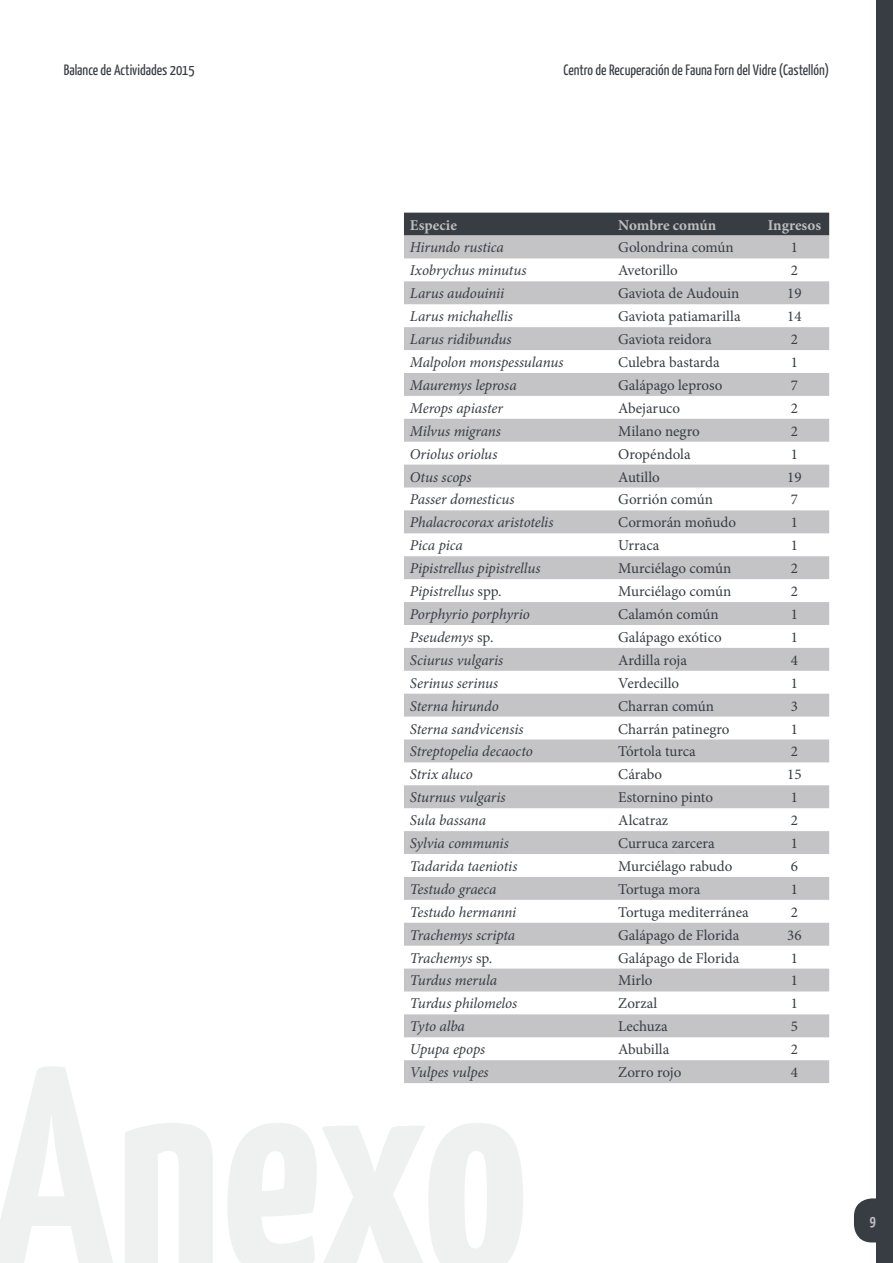
<style>
.page{position:relative;width:893px;height:1263px;background:#fff}
.page>*{position:absolute;margin:0;border:0;box-sizing:border-box;transform-origin:0 0}
.t1{font:italic 15px "Minion Pro";letter-spacing:-.005em;color:#383d44}
.t2{font:15px "Minion Pro";color:#383d44}
.t3{font:15px "Yanone Kaffeesatz";color:#383d44}
.t4{font:700 15px "Minion Pro";color:#bfbebe}
.t5{font:700 15px "Yanone Kaffeesatz";color:#bfbebe}
.s1{font-style:normal}
</style>
<div class="page">
<svg style="left:854px;top:1198px;width:22px;height:44px"></svg>
<div style="left:876px;top:0;width:17px;height:1263px;background:#383d44"></div>
<div style="left:404px;top:213px;width:425px;height:23px;background:#383d44"></div>
<svg style="left:404px;top:236px;width:425px;height:847px"></svg>
<svg style="left:0;top:1066px;width:523px;height:197px"></svg>
<p class="t3" style="left:64px;top:60px;width:133px">Balance de Actividades 2015</p>
<p class="t3" style="left:563px;top:60px;width:267px">Centro de Recuperación de Fauna Forn del Vidre (Castellón)</p>
<p class="t4" style="left:410px;top:214px;width:49px">Especie</p>
<p class="t4" style="left:618px;top:214px;width:100px">Nombre común</p>
<p class="t4" style="left:768px;top:214px;width:55px">Ingresos</p>
<p class="t1" style="left:410px;top:237px;width:95px">Hirundo rustica</p>
<p class="t2" style="left:618px;top:238px;width:117px">Golondrina común</p>
<p class="t2" style="left:791px;top:238px;width:9px">1</p>
<p class="t1" style="left:410px;top:260px;width:118px">Ixobrychus minutus</p>
<p class="t2" style="left:618px;top:260px;width:61px">Avetorillo</p>
<p class="t2" style="left:791px;top:260px;width:9px">2</p>
<p class="t1" style="left:410px;top:283px;width:96px">Larus audouinii</p>
<p class="t2" style="left:618px;top:283px;width:123px">Gaviota de Audouin</p>
<p class="t2" style="left:787px;top:283px;width:16px">19</p>
<p class="t1" style="left:410px;top:306px;width:104px">Larus michahellis</p>
<p class="t2" style="left:618px;top:306px;width:124px">Gaviota patiamarilla</p>
<p class="t2" style="left:787px;top:306px;width:16px">14</p>
<p class="t1" style="left:410px;top:329px;width:103px">Larus ridibundus</p>
<p class="t2" style="left:618px;top:329px;width:95px">Gaviota reidora</p>
<p class="t2" style="left:791px;top:329px;width:9px">2</p>
<p class="t1" style="left:410px;top:352px;width:155px">Malpolon monspessulanus</p>
<p class="t2" style="left:618px;top:352px;width:103px">Culebra bastarda</p>
<p class="t2" style="left:791px;top:352px;width:9px">1</p>
<p class="t1" style="left:410px;top:375px;width:108px">Mauremys leprosa</p>
<p class="t2" style="left:618px;top:375px;width:106px">Galápago leproso</p>
<p class="t2" style="left:791px;top:375px;width:9px">7</p>
<p class="t1" style="left:410px;top:398px;width:95px">Merops apiaster</p>
<p class="t2" style="left:618px;top:398px;width:64px">Abejaruco</p>
<p class="t2" style="left:791px;top:398px;width:9px">2</p>
<p class="t1" style="left:410px;top:421px;width:92px">Milvus migrans</p>
<p class="t2" style="left:618px;top:421px;width:83px">Milano negro</p>
<p class="t2" style="left:791px;top:421px;width:9px">2</p>
<p class="t1" style="left:410px;top:444px;width:89px">Oriolus oriolus</p>
<p class="t2" style="left:618px;top:444px;width:74px">Oropéndola</p>
<p class="t2" style="left:791px;top:444px;width:9px">1</p>
<p class="t1" style="left:410px;top:466px;width:63px">Otus scops</p>
<p class="t2" style="left:618px;top:467px;width:43px">Autillo</p>
<p class="t2" style="left:787px;top:467px;width:16px">19</p>
<p class="t1" style="left:410px;top:489px;width:106px">Passer domesticus</p>
<p class="t2" style="left:618px;top:490px;width:96px">Gorrión común</p>
<p class="t2" style="left:791px;top:490px;width:9px">7</p>
<p class="t1" style="left:410px;top:512px;width:145px">Phalacrocorax aristotelis</p>
<p class="t2" style="left:618px;top:512px;width:119px">Cormorán moñudo</p>
<p class="t2" style="left:791px;top:512px;width:9px">1</p>
<p class="t1" style="left:410px;top:535px;width:54px">Pica pica</p>
<p class="t2" style="left:618px;top:535px;width:43px">Urraca</p>
<p class="t2" style="left:791px;top:535px;width:9px">1</p>
<p class="t1" style="left:410px;top:558px;width:132px">Pipistrellus pipistrellus</p>
<p class="t2" style="left:618px;top:558px;width:115px">Murciélago común</p>
<p class="t2" style="left:791px;top:558px;width:9px">2</p>
<p class="t1" style="left:410px;top:581px;width:93px">Pipistrellus <span class="s1">spp.</span></p>
<p class="t2" style="left:618px;top:581px;width:115px">Murciélago común</p>
<p class="t2" style="left:791px;top:581px;width:9px">2</p>
<p class="t1" style="left:410px;top:604px;width:121px">Porphyrio porphyrio</p>
<p class="t2" style="left:618px;top:604px;width:102px">Calamón común</p>
<p class="t2" style="left:791px;top:604px;width:9px">1</p>
<p class="t1" style="left:410px;top:627px;width:85px">Pseudemys <span class="s1">sp.</span></p>
<p class="t2" style="left:618px;top:627px;width:105px">Galápago exótico</p>
<p class="t2" style="left:791px;top:627px;width:9px">1</p>
<p class="t1" style="left:410px;top:650px;width:95px">Sciurus vulgaris</p>
<p class="t2" style="left:618px;top:650px;width:70px">Ardilla roja</p>
<p class="t2" style="left:791px;top:650px;width:9px">4</p>
<p class="t1" style="left:410px;top:673px;width:90px">Serinus serinus</p>
<p class="t2" style="left:618px;top:673px;width:62px">Verdecillo</p>
<p class="t2" style="left:791px;top:673px;width:9px">1</p>
<p class="t1" style="left:410px;top:695px;width:90px">Sterna hirundo</p>
<p class="t2" style="left:618px;top:696px;width:97px">Charran común</p>
<p class="t2" style="left:791px;top:696px;width:9px">3</p>
<p class="t1" style="left:410px;top:718px;width:115px">Sterna sandvicensis</p>
<p class="t2" style="left:618px;top:719px;width:113px">Charrán patinegro</p>
<p class="t2" style="left:791px;top:719px;width:9px">1</p>
<p class="t1" style="left:410px;top:741px;width:124px">Streptopelia decaocto</p>
<p class="t2" style="left:618px;top:741px;width:79px">Tórtola turca</p>
<p class="t2" style="left:791px;top:741px;width:9px">2</p>
<p class="t1" style="left:410px;top:764px;width:64px">Strix aluco</p>
<p class="t2" style="left:618px;top:764px;width:45px">Cárabo</p>
<p class="t2" style="left:787px;top:764px;width:16px">15</p>
<p class="t1" style="left:410px;top:787px;width:97px">Sturnus vulgaris</p>
<p class="t2" style="left:618px;top:787px;width:96px">Estornino pinto</p>
<p class="t2" style="left:791px;top:787px;width:9px">1</p>
<p class="t1" style="left:410px;top:810px;width:78px">Sula bassana</p>
<p class="t2" style="left:618px;top:810px;width:51px">Alcatraz</p>
<p class="t2" style="left:791px;top:810px;width:9px">2</p>
<p class="t1" style="left:410px;top:833px;width:100px">Sylvia communis</p>
<p class="t2" style="left:618px;top:833px;width:98px">Curruca zarcera</p>
<p class="t2" style="left:791px;top:833px;width:9px">1</p>
<p class="t1" style="left:410px;top:856px;width:109px">Tadarida taeniotis</p>
<p class="t2" style="left:618px;top:856px;width:116px">Murciélago rabudo</p>
<p class="t2" style="left:791px;top:856px;width:9px">6</p>
<p class="t1" style="left:410px;top:879px;width:88px">Testudo graeca</p>
<p class="t2" style="left:618px;top:879px;width:84px">Tortuga mora</p>
<p class="t2" style="left:791px;top:879px;width:9px">1</p>
<p class="t1" style="left:410px;top:902px;width:108px">Testudo hermanni</p>
<p class="t2" style="left:618px;top:902px;width:132px">Tortuga mediterránea</p>
<p class="t2" style="left:791px;top:902px;width:9px">2</p>
<p class="t1" style="left:410px;top:925px;width:107px">Trachemys scripta</p>
<p class="t2" style="left:618px;top:925px;width:123px">Galápago de Florida</p>
<p class="t2" style="left:787px;top:925px;width:16px">36</p>
<p class="t1" style="left:410px;top:947px;width:84px">Trachemys <span class="s1">sp.</span></p>
<p class="t2" style="left:618px;top:948px;width:123px">Galápago de Florida</p>
<p class="t2" style="left:791px;top:948px;width:9px">1</p>
<p class="t1" style="left:410px;top:970px;width:89px">Turdus merula</p>
<p class="t2" style="left:618px;top:971px;width:36px">Mirlo</p>
<p class="t2" style="left:791px;top:971px;width:9px">1</p>
<p class="t1" style="left:410px;top:993px;width:109px">Turdus philomelos</p>
<p class="t2" style="left:618px;top:993px;width:41px">Zorzal</p>
<p class="t2" style="left:791px;top:993px;width:9px">1</p>
<p class="t1" style="left:410px;top:1016px;width:56px">Tyto alba</p>
<p class="t2" style="left:618px;top:1016px;width:51px">Lechuza</p>
<p class="t2" style="left:791px;top:1016px;width:9px">5</p>
<p class="t1" style="left:410px;top:1039px;width:77px">Upupa epops</p>
<p class="t2" style="left:618px;top:1039px;width:53px">Abubilla</p>
<p class="t2" style="left:791px;top:1039px;width:9px">2</p>
<p class="t1" style="left:410px;top:1062px;width:80px">Vulpes vulpes</p>
<p class="t2" style="left:618px;top:1062px;width:65px">Zorro rojo</p>
<p class="t2" style="left:791px;top:1062px;width:9px">4</p>
<p class="t5" style="left:870px;top:1211px;width:7px">9</p>
</div>
